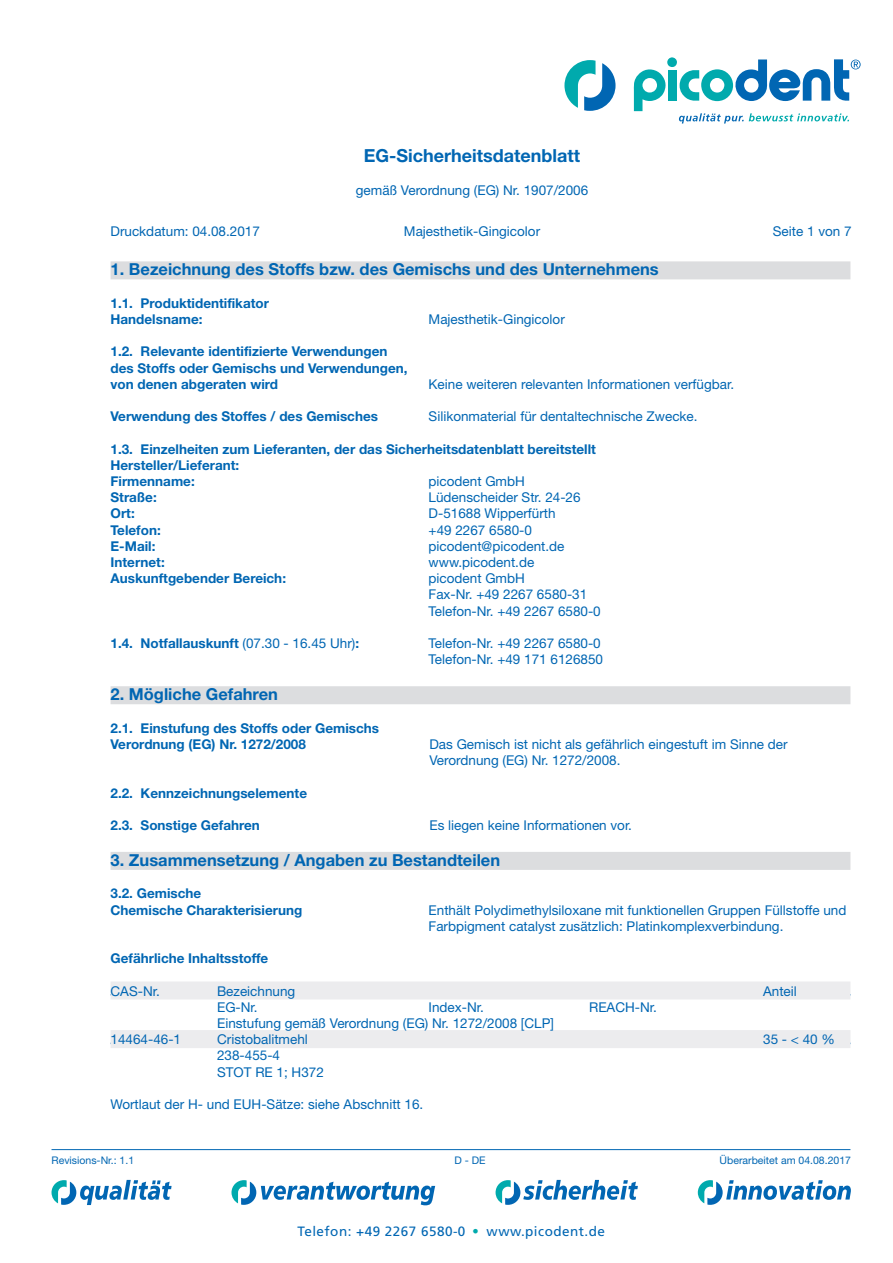
<style>
.page{position:relative;width:893px;height:1263px;background:#fff}
.page>*{position:absolute;margin:0;border:0;box-sizing:border-box;transform-origin:0 0}
.t1{font:39px "Frutiger LT Std";color:#00aaad}
.t2{font:700 18px "Helvetica Neue LT Std";color:#0166b3}
.t3{font:700 16.5px "Helvetica Neue LT Std";color:#0166b3}
.t4{font:13.5px/16.2px "Helvetica Neue LT Std";color:#0166b3}
.t5{font:700 13.5px/16.2px "Helvetica Neue LT Std";color:#0166b3}
.t6{font:13.5px "Frutiger LT Std";letter-spacing:.035em;color:#0166b3}
.t7{font:10.5px "Helvetica Neue LT Std";color:#0166b3}
.s1{font-weight:400}
</style>
<div class="page">
<svg style="left:52px;top:1180px;width:120px;height:25px"></svg>
<svg style="left:496px;top:1180px;width:142px;height:25px"></svg>
<svg style="left:698px;top:1180px;width:153px;height:25px"></svg>
<svg style="left:231px;top:1180px;width:204px;height:25px"></svg>
<svg style="left:634px;top:69px;width:32px;height:42px"></svg>
<div style="left:668px;top:70px;width:9px;height:31px;background:#00aaad"></div>
<div style="left:667px;top:57px;width:10px;height:10px;background:#00aaad;border-radius:50%"></div>
<svg style="left:564px;top:60px;width:51px;height:51px"></svg>
<svg style="left:679px;top:113px;width:170px;height:11px"></svg>
<svg style="left:680px;top:59px;width:181px;height:42px"></svg>
<hr style="left:52px;top:1149px;width:798px;height:1px;background:#0166b3">
<div style="left:111px;top:261px;width:739px;height:18px;background:#dcdddf"></div>
<div style="left:111px;top:686px;width:739px;height:18px;background:#dcdddf"></div>
<div style="left:111px;top:852px;width:739px;height:18px;background:#dcdddf"></div>
<div style="left:111px;top:981px;width:739px;height:18px;background:#ececee"></div>
<div style="left:111px;top:1030px;width:739px;height:18px;background:#ececee"></div>
<h2 class="t2" style="left:364px;top:144px;width:218px">EG-Sicherheitsdatenblatt</h2>
<p class="t4" style="left:356px;top:182px;width:234px">gemäß Verordnung (EG) Nr. 1907/2006</p>
<p class="t4" style="left:111px;top:223px;width:151px">Druckdatum: 04.08.2017</p>
<p class="t4" style="left:404px;top:223px;width:138px">Majesthetik-Gingicolor</p>
<p class="t4" style="left:773px;top:223px;width:80px">Seite 1 von 7</p>
<p class="t3" style="left:111px;top:259px;width:550px">1. Bezeichnung des Stoffs bzw. des Gemischs und des Unternehmens</p>
<p class="t5" style="left:111px;top:295px;width:160px">1.1. Produktidentifikator<br>Handelsname:</p>
<p class="t4" style="left:429px;top:311px;width:138px">Majesthetik-Gingicolor</p>
<p class="t5" style="left:111px;top:343px;width:299px">1.2. Relevante identifizierte Verwendungen des Stoffs oder Gemischs und Verwendungen, von denen abgeraten wird</p>
<p class="t4" style="left:429px;top:376px;width:307px">Keine weiteren relevanten Informationen verfügbar.</p>
<p class="t5" style="left:111px;top:408px;width:269px">Verwendung des Stoffes / des Gemisches</p>
<p class="t4" style="left:429px;top:408px;width:271px">Silikonmaterial für dentaltechnische Zwecke.</p>
<p class="t5" style="left:111px;top:440px;width:487px">1.3. Einzelheiten zum Lieferanten, der das Sicherheitsdatenblatt bereitstellt<br>Hersteller/Lieferant:<br>Firmenname:</p>
<p class="t4" style="left:429px;top:473px;width:98px">picodent GmbH</p>
<p class="t5" style="left:111px;top:489px;width:48px">Straße:</p>
<p class="t4" style="left:429px;top:489px;width:154px">Lüdenscheider Str. 24-26</p>
<p class="t5" style="left:111px;top:505px;width:26px">Ort:</p>
<p class="t4" style="left:429px;top:505px;width:129px">D-51688 Wipperfürth</p>
<p class="t5" style="left:111px;top:521px;width:52px">Telefon:</p>
<p class="t4" style="left:429px;top:522px;width:105px">+49 2267 6580-0</p>
<p class="t5" style="left:111px;top:538px;width:46px">E-Mail:</p>
<p class="t4" style="left:429px;top:538px;width:137px">picodent@picodent.de</p>
<p class="t5" style="left:111px;top:554px;width:56px">Internet:</p>
<p class="t4" style="left:429px;top:554px;width:107px">www.picodent.de</p>
<p class="t5" style="left:111px;top:570px;width:177px">Auskunftgebender Bereich:</p>
<p class="t4" style="left:429px;top:570px;width:174px">picodent GmbH<br>Fax-Nr. +49 2267 6580-31<br>Telefon-Nr. +49 2267 6580-0</p>
<p class="t5" style="left:111px;top:635px;width:250px">1.4. Notfallauskunft <span class="s1">(07.30 - 16.45 Uhr)</span>:</p>
<p class="t4" style="left:429px;top:635px;width:176px">Telefon-Nr. +49 2267 6580-0<br>Telefon-Nr. +49 171 6126850</p>
<p class="t3" style="left:111px;top:684px;width:169px">2. Mögliche Gefahren</p>
<p class="t5" style="left:111px;top:719px;width:270px">2.1. Einstufung des Stoffs oder Gemischs<br>Verordnung (EG) Nr. 1272/2008</p>
<p class="t4" style="left:429px;top:736px;width:360px">Das Gemisch ist nicht als gefährlich eingestuft im Sinne der<br>Verordnung (EG) Nr. 1272/2008.</p>
<p class="t5" style="left:111px;top:784px;width:198px">2.2. Kennzeichnungselemente</p>
<p class="t5" style="left:111px;top:817px;width:151px">2.3. Sonstige Gefahren</p>
<p class="t4" style="left:429px;top:817px;width:204px">Es liegen keine Informationen vor.</p>
<p class="t3" style="left:111px;top:850px;width:391px">3. Zusammensetzung / Angaben zu Bestandteilen</p>
<p class="t5" style="left:111px;top:885px;width:193px">3.2. Gemische<br>Chemische Charakterisierung</p>
<p class="t4" style="left:429px;top:901px;width:419px">Enthält Polydimethylsiloxane mit funktionellen Gruppen Füllstoffe und<br>Farbpigment catalyst zusätzlich: Platinkomplexverbindung.</p>
<p class="t5" style="left:111px;top:950px;width:159px">Gefährliche Inhaltsstoffe</p>
<p class="t4" style="left:111px;top:982px;width:51px">CAS-Nr.</p>
<p class="t4" style="left:217px;top:982px;width:80px">Bezeichnung</p>
<p class="t4" style="left:763px;top:982px;width:35px">Anteil</p>
<p class="t4" style="left:217px;top:999px;width:42px">EG-Nr.</p>
<p class="t4" style="left:429px;top:999px;width:57px">Index-Nr.</p>
<p class="t4" style="left:589px;top:999px;width:69px">REACH-Nr.</p>
<p class="t4" style="left:217px;top:1015px;width:338px">Einstufung gemäß Verordnung (EG) Nr. 1272/2008 [CLP]</p>
<p class="t4" style="left:111px;top:1031px;width:72px">14464-46-1</p>
<p class="t4" style="left:217px;top:1031px;width:92px">Cristobalitmehl</p>
<p class="t4" style="left:763px;top:1031px;width:73px">35 - &lt; 40 %</p>
<p class="t4" style="left:217px;top:1047px;width:108px">238-455-4<br>STOT RE 1; H372</p>
<p class="t4" style="left:111px;top:1096px;width:314px">Wortlaut der H- und EUH-Sätze: siehe Abschnitt 16.</p>
<p class="t7" style="left:52px;top:1154px;width:84px">Revisions-Nr.: 1.1</p>
<p class="t7" style="left:454px;top:1154px;width:33px">D - DE</p>
<p class="t7" style="left:720px;top:1154px;width:133px">Überarbeitet am 04.08.2017</p>
<p class="t6" style="left:297px;top:1223px;width:170px">Telefon: +49 2267 6580-0</p>
<h1 class="t1" style="left:470px;top:1206px;width:12px">·</h1>
<p class="t6" style="left:487px;top:1223px;width:120px">www.picodent.de</p>
</div>
